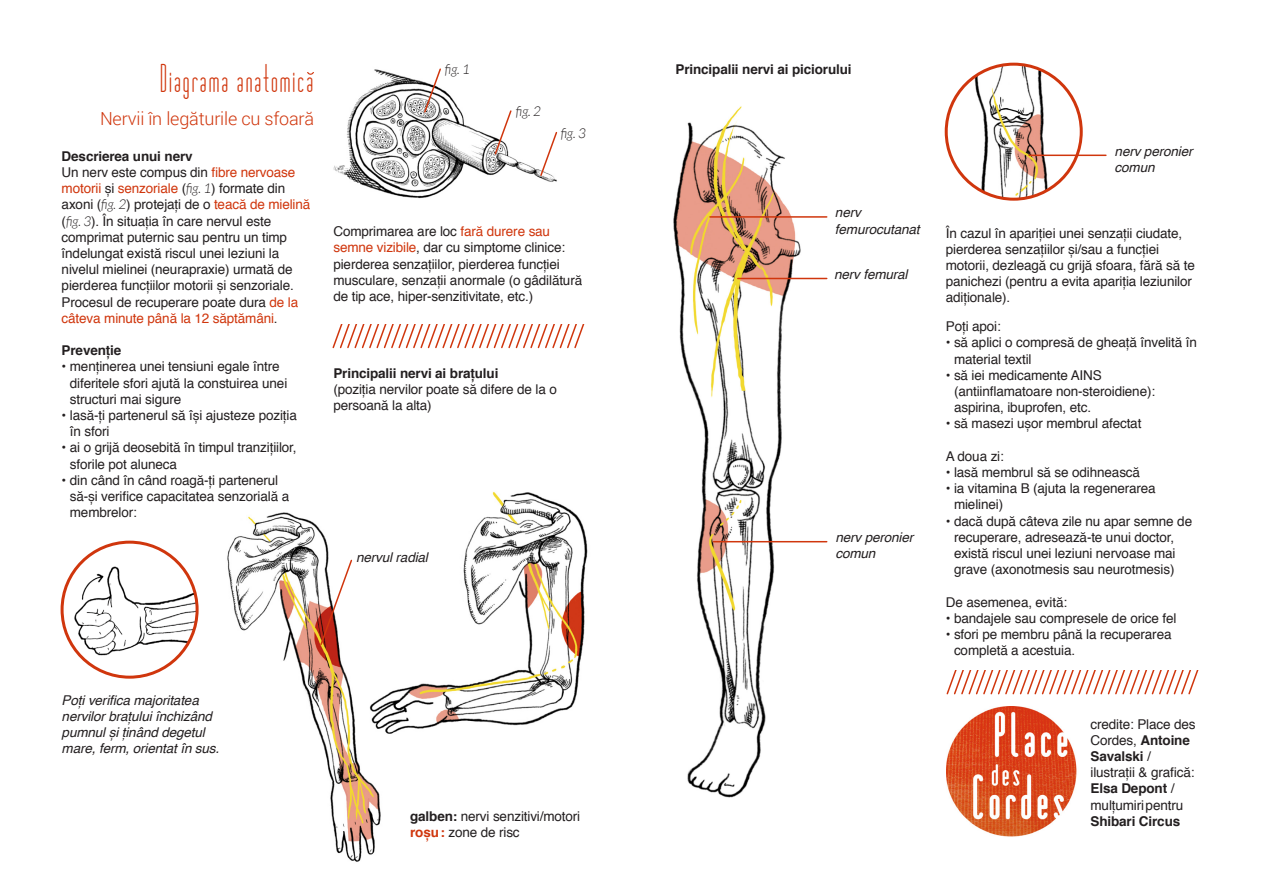
<style>
.page{position:relative;width:1263px;height:893px;background:#fff}
.page>*{position:absolute;margin:0;border:0;box-sizing:border-box;transform-origin:0 0}
.t1{font:37.5px "Matchbook";color:#d0360d}
.t2{font:300 18px "Roboto";letter-spacing:-.01em;color:#d0360d}
.t3{font:13.5px/16.2px "Helvetica";letter-spacing:-.01em;color:#231f20}
.t4{font:italic 13.5px/16.2px "Helvetica";letter-spacing:-.01em;color:#231f20}
.t5{font:700 13.5px "Helvetica";letter-spacing:-.01em;color:#231f20}
.t6{font:italic 300 13.5px "Lato";color:#231f20}
.s1{color:#d0360d}
.s2{font-family:"Lato";font-weight:300;font-style:italic}
.s3{font-weight:700}
.s4{font-weight:700;color:#d0360d}
.s5{font-weight:400}
</style>
<div class="page">
<img style="left:227px;top:512px;width:154px;height:350px">
<img style="left:333px;top:69px;width:224px;height:130px">
<svg style="left:332px;top:324px;width:253px;height:25px"></svg>
<svg style="left:423px;top:68px;width:19px;height:46px"></svg>
<svg style="left:493px;top:109px;width:20px;height:47px"></svg>
<svg style="left:539px;top:131px;width:19px;height:46px"></svg>
<img style="left:62px;top:542px;width:135px;height:122px">
<div style="left:61px;top:541px;width:138px;height:138px;border:3px solid #d0360d;border-radius:50%"></div>
<svg style="left:319px;top:558px;width:34px;height:88px"></svg>
<img style="left:366px;top:491px;width:222px;height:249px">
<img style="left:673px;top:106px;width:129px;height:692px">
<img style="left:946px;top:707px;width:131px;height:130px">
<svg style="left:946px;top:670px;width:253px;height:25px"></svg>
<hr style="left:738px;top:278px;width:89px;height:1px;background:#d0360d">
<hr style="left:710px;top:216px;width:117px;height:2px;background:#d0360d">
<hr style="left:713px;top:541px;width:114px;height:1px;background:#d0360d">
<img style="left:946px;top:64px;width:135px;height:135px;border-radius:68px">
<div style="left:945px;top:63px;width:138px;height:138px;border:3px solid #d0360d;border-radius:50%"></div>
<hr style="left:1029px;top:155px;width:77px;height:1px;background:#d0360d">
<div style="left:307px;top:67px;width:7px;height:8px;border:1px solid #d0360d;border-radius:50%"></div>
<div style="left:303px;top:64px;width:15px;height:7px;background:#fff"></div>
<p class="t1" style="left:159px;top:59px;width:157px">Diagrama anatomica</p>
<p class="t2" style="left:100px;top:106px;width:216px">Nervii în legăturile cu sfoară</p>
<p class="t5" style="left:62px;top:145px;width:132px">Descrierea unui nerv</p>
<p class="t3" style="left:62px;top:165px;width:250px">Un nerv este compus din <span class="s1">fibre nervoase motorii</span> și <span class="s1">senzoriale</span> (<span class="s2">fig. 1</span>) formate din axoni (<span class="s2">fig. 2</span>) protejați de o <span class="s1">teacă de mielină </span>(<span class="s2">fig. 3</span>). În situația în care nervul este comprimat puternic sau pentru un timp îndelungat există riscul unei leziuni la nivelul mielinei (neurapraxie) urmată de pierderea funcțiilor motorii și senzoriale.<br>Procesul de recuperare poate dura <span class="s1">de la câteva minute până la 12 săptămâni</span>.</p>
<p class="t5" style="left:62px;top:340px;width:61px">Prevenție</p>
<p class="t3" style="left:70px;top:359px;width:219px;text-indent:-8px">• menținerea unei tensiuni egale între diferitele sfori ajută la constuirea unei structuri mai sigure</p>
<p class="t3" style="left:70px;top:408px;width:229px;text-indent:-8px">• lasă-ți partenerul să își ajusteze poziția în sfori</p>
<p class="t3" style="left:70px;top:440px;width:228px;text-indent:-8px">• ai o grijă deosebită în timpul tranzițiilor, sforile pot aluneca</p>
<p class="t3" style="left:70px;top:472px;width:221px;text-indent:-8px">• din când în când roagă-ți partenerul să-și verifice capacitatea senzorială a membrelor:</p>
<p class="t6" style="left:445px;top:62px;width:27px">fig. 1</p>
<p class="t6" style="left:516px;top:104px;width:27px">fig. 2</p>
<p class="t6" style="left:561px;top:126px;width:27px">fig. 3</p>
<p class="t3" style="left:333px;top:224px;width:250px">Comprimarea are loc <span class="s1">fară durere sau semne vizibile</span>, dar cu simptome clinice: pierderea senzațiilor, pierderea funcției musculare, senzații anormale (o gâdilătură de tip ace, hiper-senzitivitate, etc.)</p>
<p class="t5" style="left:333px;top:362px;width:167px">Principalii nervi ai brațului</p>
<p class="t3" style="left:333px;top:382px;width:225px">(poziția nervilor poate să difere de la o persoană la alta)</p>
<p class="t4" style="left:356px;top:549px;width:73px">nervul radial</p>
<p class="t4" style="left:62px;top:692px;width:159px">Poți verifica majoritatea nervilor brațului închizând pumnul și ținând degetul mare, ferm, orientat în sus.</p>
<p class="t3" style="left:410px;top:808px;width:172px"><span class="s3">galben:</span> nervi senzitivi/motori</p>
<p class="t3" style="left:410px;top:824px;width:111px"><span class="s4">roșu:</span> zone de risc</p>
<p class="t5" style="left:675px;top:58px;width:178px">Principalii nervi ai piciorului</p>
<p class="t4" style="left:835px;top:205px;width:86px">nerv femurocutanat</p>
<p class="t4" style="left:834px;top:266px;width:75px">nerv femural</p>
<p class="t4" style="left:835px;top:530px;width:79px">nerv peronier comun</p>
<p class="t4" style="left:1114px;top:143px;width:79px">nerv peronier comun</p>
<p class="t3" style="left:946px;top:225px;width:251px">În cazul în apariției unei senzații ciudate, pierderea senzațiilor și/sau a funcției motorii, dezleagă cu grijă sfoara, fără să te panichezi (pentru a evita apariția leziunilor adiționale).</p>
<p class="t3" style="left:946px;top:319px;width:57px">Poți apoi:</p>
<p class="t3" style="left:954px;top:335px;width:244px;text-indent:-8px">• să aplici o compresă de gheață învelită în material textil</p>
<p class="t3" style="left:954px;top:367px;width:203px;text-indent:-8px">• să iei medicamente AINS (antiinflamatoare non-steroidiene): aspirina, ibuprofen, etc.</p>
<p class="t3" style="left:946px;top:416px;width:197px">• să masezi ușor membrul afectat</p>
<p class="t3" style="left:946px;top:448px;width:60px">A doua zi:</p>
<p class="t3" style="left:946px;top:465px;width:196px">• lasă membrul să se odihnească</p>
<p class="t3" style="left:954px;top:481px;width:203px;text-indent:-8px">• ia vitamina B (ajuta la regenerarea mielinei)</p>
<p class="t3" style="left:954px;top:513px;width:240px;text-indent:-8px">• dacă după câteva zile nu apar semne de recuperare, adresează-te unui doctor, există riscul unei leziuni nervoase mai grave (axonotmesis sau neurotmesis)</p>
<p class="t3" style="left:946px;top:594px;width:123px">De asemenea, evită:</p>
<p class="t3" style="left:946px;top:610px;width:232px">• bandajele sau compresele de orice fel</p>
<p class="t3" style="left:954px;top:627px;width:219px;text-indent:-8px">• sfori pe membru până la recuperarea completă a acestuia.</p>
<p class="t3" style="left:1090px;top:716px;width:107px">credite: Place des<br>Cordes, <span class="s3">Antoine<br>Savalski</span> /</p>
<p class="t3" style="left:1090px;top:765px;width:105px">ilustrații &amp; grafică:</p>
<p class="t5" style="left:1090px;top:778px;width:85px">Elsa Depont <span class="s5">/</span></p>
<p class="t3" style="left:1090px;top:797px;width:94px">mulțumiripentru<br><span class="s3">Shibari Circus</span></p>
</div>
